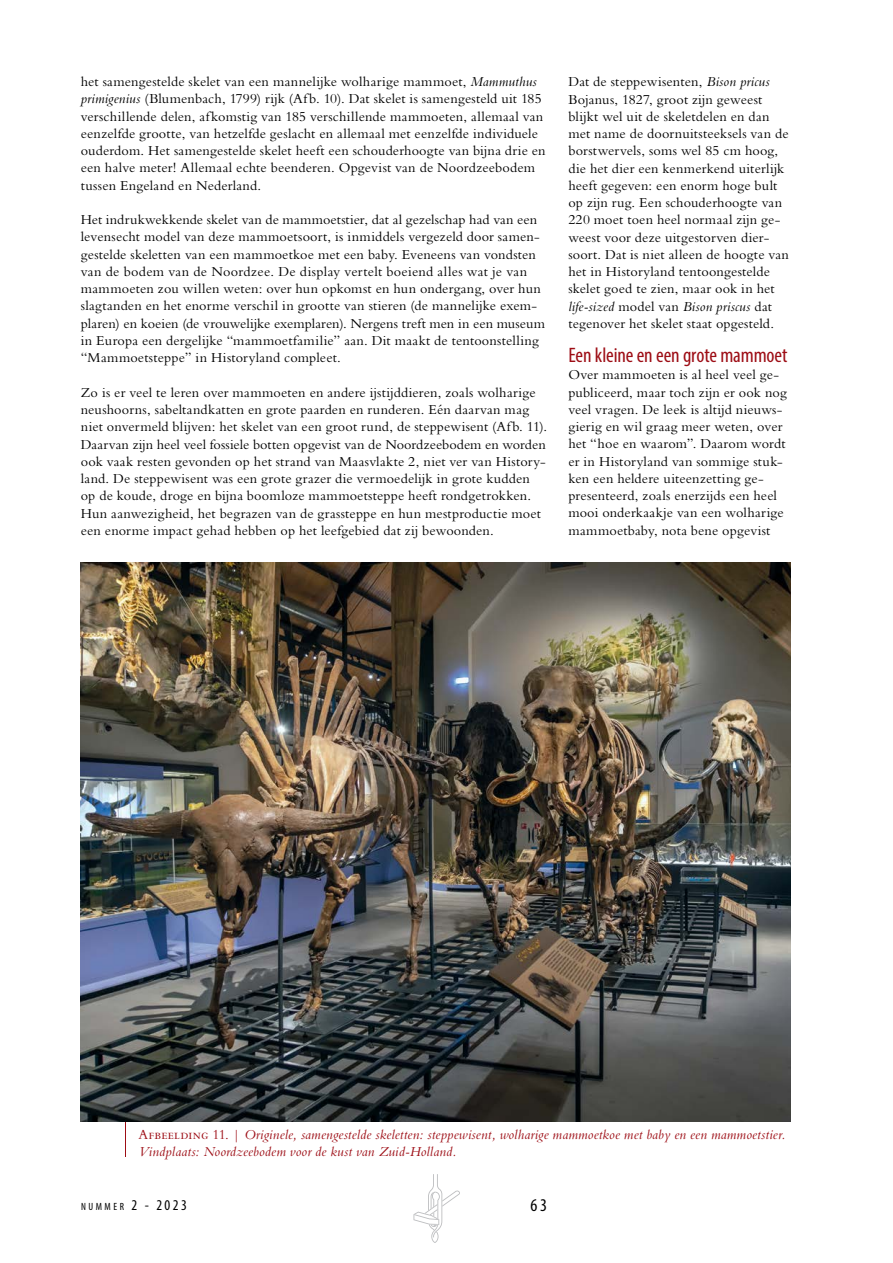
<style>
.page{position:relative;width:893px;height:1263px;background:#fff}
.page>*{position:absolute;margin:0;border:0;box-sizing:border-box;transform-origin:0 0}
.t1{font:condensed 21px "Myriad Pro";letter-spacing:-.005em;color:#9d0d15}
.t2{font:condensed 18px "Myriad Pro";color:#000}
.t3{font:14.25px/17.2px "Bembo Std";letter-spacing:.01em;color:#000}
.t4{font:italic 14.25px/17.2px "Bembo Std";letter-spacing:.01em;color:#9d0d15}
.t5{font:condensed 10.5px "Myriad Pro";letter-spacing:.245em;color:#000}
.s1{font-style:italic}
.s2{font-style:normal}
.s3{font-size:15px}
</style>
<div class="page">
<svg style="left:413px;top:1174px;width:47px;height:69px"></svg>
<hr style="left:125px;top:1118px;width:1px;height:39px;background:#9d0d15">
<img style="left:81px;top:563px;width:710px;height:559px">
<p class="t3" style="left:81px;top:73px;width:466px">het samengestelde skelet van een mannelijke wolharige mammoet, <span class="s1">Mammuthus primigenius</span> (Blumenbach, 1799) rijk (Afb. 10). Dat skelet is samengesteld uit 185 verschillende delen, afkomstig van 185 verschillende mammoeten, allemaal van eenzelfde grootte, van hetzelfde geslacht en allemaal met eenzelfde individuele ouderdom. Het samengestelde skelet heeft een schouderhoogte van bijna drie en een halve meter! Allemaal echte beenderen. Opgevist van de Noordzeebodem tussen Engeland en Nederland.</p>
<p class="t3" style="left:81px;top:211px;width:466px">Het indrukwekkende skelet van de mammoetstier, dat al gezelschap had van een levensecht model van deze mammoetsoort, is inmiddels vergezeld door samen&shy;gestelde skeletten van een mammoetkoe met een baby. Eveneens van vondsten van de bodem van de Noordzee. De display vertelt boeiend alles wat je van mammoeten zou willen weten: over hun opkomst en hun ondergang, over hun slagtanden en het enorme verschil in grootte van stieren (de mannelijke exem&shy;plaren) en koeien (de vrouwelijke exemplaren). Nergens treft men in een museum in Europa een dergelijke “mammoetfamilie” aan. Dit maakt de tentoonstelling “Mammoetsteppe” in Historyland compleet.</p>
<p class="t3" style="left:81px;top:383px;width:468px">Zo is er veel te leren over mammoeten en andere ijstijddieren, zoals wolharige neushoorns, sabeltandkatten en grote paarden en runderen. Eén daarvan mag niet onvermeld blijven: het skelet van een groot rund, de steppewisent (Afb. 11).<br>Daarvan zijn heel veel fossiele botten opgevist van de Noordzeebodem en worden ook vaak resten gevonden op het strand van Maasvlakte 2, niet ver van History&shy;land. De steppewisent was een grote grazer die vermoedelijk in grote kudden op de koude, droge en bijna boomloze mammoetsteppe heeft rondgetrokken.<br>Hun aanwezigheid, het begrazen van de grassteppe en hun mestproductie moet een enorme impact gehad hebben op het leefgebied dat zij bewoonden.</p>
<p class="t3" style="left:568px;top:73px;width:222px">Dat de steppewisenten, <span class="s1">Bison pricus </span>Bojanus, 1827, groot zijn geweest blijkt wel uit de skeletdelen en dan met name de doornuitsteeksels van de borstwervels, soms wel 85 cm hoog, die het dier een kenmerkend uiterlijk heeft gegeven: een enorm hoge bult op zijn rug. Een schouderhoogte van 220 moet toen heel normaal zijn ge&shy;weest voor deze uitgestorven dier&shy;soort. Dat is niet alleen de hoogte van het in Historyland tentoongestelde skelet goed te zien, maar ook in het <span class="s1">life-sized</span> model van <span class="s1">Bison priscus</span> dat tegenover het skelet staat opgesteld.</p>
<h1 class="t1" style="left:568px;top:342px;width:221px">Een kleine en een grote mammoet</h1>
<p class="t3" style="left:568px;top:366px;width:220px">Over mammoeten is al heel veel ge&shy;publiceerd, maar toch zijn er ook nog veel vragen. De leek is altijd nieuws&shy;gierig en wil graag meer weten, over het “hoe en waarom”. Daarom wordt er in Historyland van sommige stuk&shy;ken een heldere uiteenzetting ge&shy;presenteerd, zoals enerzijds een heel mooi onderkaakje van een wolharige mammoetbaby, nota bene opgevist</p>
<p class="t4" style="left:139px;top:1126px;width:648px"><span class="s2">Afbeelding 11. |</span> Originele, samengestelde skeletten: steppewisent, wolharige mammoetkoe met baby en een mammoetstier.<br>Vindplaats: Noordzeebodem voor de kust van Zuid-Holland.</p>
<p class="t5" style="left:81px;top:1200px;width:107px">NUMMER <span class="s3">2 - 2023</span></p>
<p class="t2" style="left:530px;top:1194px;width:18px">63</p>
</div>
